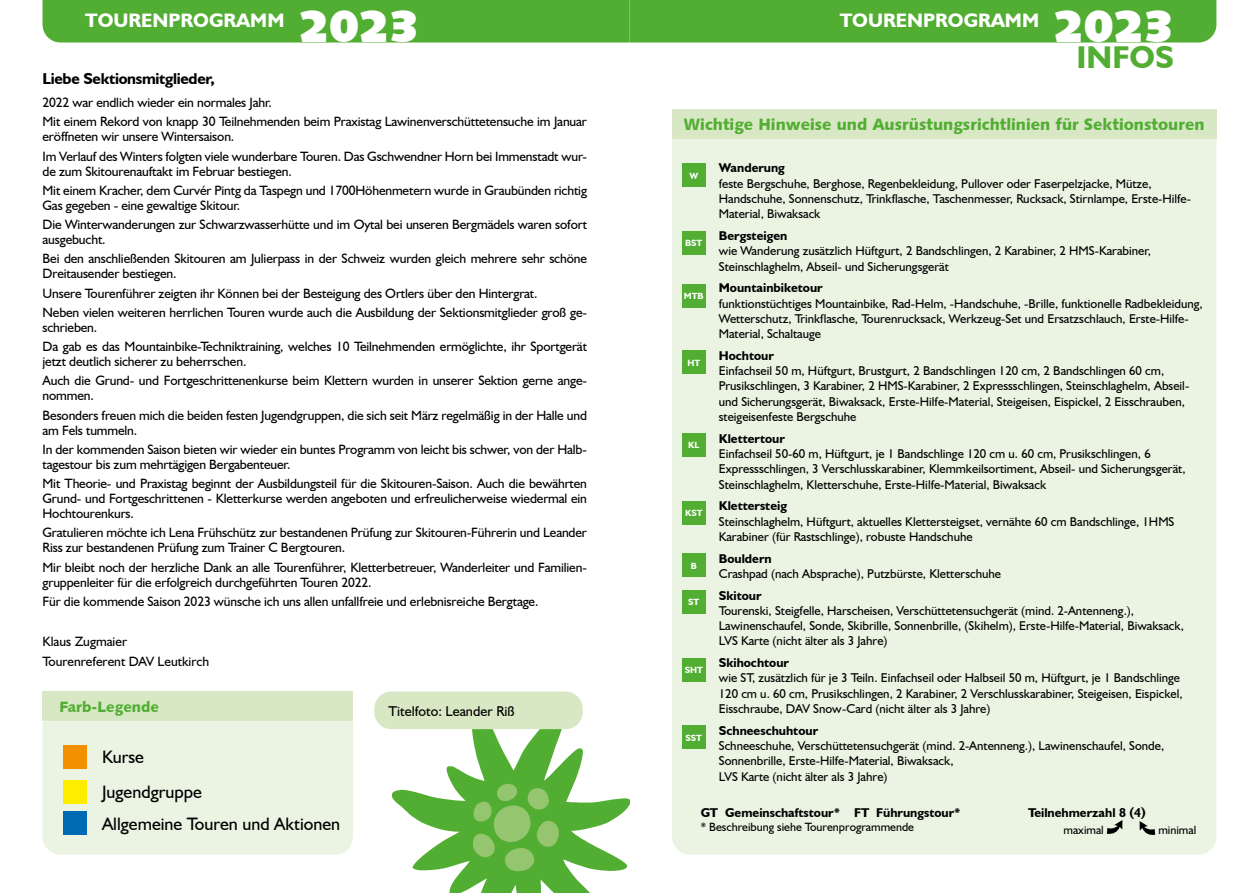
<style>
.page{position:relative;width:1259px;height:893px;background:#fff}
.page>*{position:absolute;margin:0;border:0;box-sizing:border-box;transform-origin:0 0}
.t1{font:45px "Humanist 531 BT Ultra Black A";color:#fff}
.t2{font:700 31.5px "Humanist 521 BT";color:#52ae32}
.t3{font:700 19.5px "Humanist 521 BT";color:#fff}
.t4{font:18px/35.4px "Humanist 521 BT";color:#000}
.t5{font:16.5px "Humanist 531 BT Black A";color:#52ae32}
.t6{font:700 15.75px "Humanist 521 BT";letter-spacing:-.02em;color:#000}
.t7{font:15px "Humanist 531 BT Black A";color:#52ae32}
.t8{font:14.25px "Humanist 521 BT";color:#000}
.t9{font:13.5px/19.2px "Humanist 521 BT";letter-spacing:-.01em;color:#000}
.t10{font:12.75px/15.3px "Humanist 521 BT";color:#000}
.t11{font:700 12.75px "Humanist 521 BT";color:#000}
.t12{font:12px "Humanist 521 BT";color:#000}
.t13{font:700 9px "Humanist 521 BT";color:#fff}
</style>
<div class="page">
<div style="left:43px;top:721px;width:310px;height:134px;background:#ebf4e2"></div>
<div style="left:43px;top:691px;width:310px;height:30px;background:#d8e8c5"></div>
<div style="left:43px;top:0;width:1173px;height:43px;background:#52ae32"></div>
<img style="left:392px;top:722px;width:237px;height:171px">
<div style="left:63px;top:745px;width:24px;height:23px;background:#f39000"></div>
<div style="left:63px;top:780px;width:24px;height:24px;background:#ffed00"></div>
<div style="left:63px;top:812px;width:24px;height:23px;background:#0069b4"></div>
<div style="left:374px;top:691px;width:209px;height:38px;background:#d8e8c5;border-radius:17px"></div>
<div style="left:672px;top:139px;width:544px;height:716px;background:#ebf4e2"></div>
<div style="left:682px;top:163px;width:23px;height:24px;background:#52ae32"></div>
<div style="left:682px;top:284px;width:23px;height:24px;background:#52ae32"></div>
<div style="left:682px;top:350px;width:23px;height:24px;background:#52ae32"></div>
<div style="left:682px;top:433px;width:23px;height:24px;background:#52ae32"></div>
<div style="left:682px;top:554px;width:23px;height:23px;background:#52ae32"></div>
<div style="left:682px;top:590px;width:23px;height:23px;background:#52ae32"></div>
<div style="left:682px;top:658px;width:23px;height:23px;background:#52ae32"></div>
<div style="left:682px;top:501px;width:23px;height:23px;background:#52ae32"></div>
<svg style="left:1139px;top:821px;width:16px;height:15px"></svg>
<svg style="left:1106px;top:820px;width:16px;height:15px"></svg>
<div style="left:682px;top:231px;width:23px;height:24px;background:#52ae32"></div>
<div style="left:672px;top:109px;width:544px;height:30px;background:#d8e8c5"></div>
<div style="left:682px;top:726px;width:23px;height:23px;background:#52ae32"></div>
<h3 class="t3" style="left:85px;top:8px;width:201px">TOURENPROGRAMM</h3>
<h1 class="t1" style="left:1053px;top:-3px;width:122px">2023</h1>
<h1 class="t1" style="left:299px;top:-3px;width:122px">2023</h1>
<h3 class="t3" style="left:839px;top:8px;width:201px">TOURENPROGRAMM</h3>
<p class="t6" style="left:43px;top:68px;width:174px">Liebe Sektionsmitglieder,</p>
<p class="t9" style="left:43px;top:93px;width:546px">2022 war endlich wieder ein normales Jahr.<br>Mit einem Rekord von knapp 30 Teilnehmenden beim Praxistag Lawinenverschüttetensuche im Januar</p>
<p class="t9" style="left:43px;top:127px;width:546px">eröffneten wir unsere Wintersaison.<br>Im Verlauf des Winters folgten viele wunderbare Touren. Das Gschwendner Horn bei Immenstadt wur-</p>
<p class="t9" style="left:43px;top:161px;width:546px">de zum Skitourenauftakt im Februar bestiegen.<br>Mit einem Kracher, dem Curvér Pintg da Taspegn und 1700Höhenmetern wurde in Graubünden richtig</p>
<p class="t9" style="left:43px;top:195px;width:546px">Gas gegeben - eine gewaltige Skitour.<br>Die Winterwanderungen zur Schwarzwasserhütte und im Oytal bei unseren Bergmädels waren sofort</p>
<p class="t9" style="left:43px;top:230px;width:546px">ausgebucht.<br>Bei den anschließenden Skitouren am Julierpass in der Schweiz wurden gleich mehrere sehr schöne</p>
<p class="t9" style="left:43px;top:264px;width:546px">Dreitausender bestiegen.<br>Unsere Tourenführer zeigten ihr Können bei der Besteigung des Ortlers über den Hintergrat.<br>Neben vielen weiteren herrlichen Touren wurde auch die Ausbildung der Sektionsmitglieder groß ge-</p>
<p class="t9" style="left:43px;top:317px;width:546px">schrieben.<br>Da gab es das Mountainbike-Techniktraining, welches 10 Teilnehmenden ermöglichte, ihr Sportgerät</p>
<p class="t9" style="left:43px;top:352px;width:546px">jetzt deutlich sicherer zu beherrschen.<br>Auch die Grund- und Fortgeschrittenenkurse beim Klettern wurden in unserer Sektion gerne ange-</p>
<p class="t9" style="left:43px;top:386px;width:546px">nommen.<br>Besonders freuen mich die beiden festen Jugendgruppen, die sich seit März regelmäßig in der Halle und</p>
<p class="t9" style="left:43px;top:420px;width:546px">am Fels tummeln.<br>In der kommenden Saison bieten wir wieder ein buntes Programm von leicht bis schwer, von der Halb-</p>
<p class="t9" style="left:43px;top:454px;width:546px">tagestour bis zum mehrtägigen Bergabenteuer.<br>Mit Theorie- und Praxistag beginnt der Ausbildungsteil für die Skitouren-Saison. Auch die bewährten</p>
<p class="t9" style="left:43px;top:491px;width:546px;line-height:15px">Grund- und Fortgeschrittenen - Kletterkurse werden angeboten und erfreulicherweise wiedermal ein<br>Hochtourenkurs.</p>
<p class="t9" style="left:43px;top:525px;width:546px;line-height:15px">Gratulieren möchte ich Lena Frühschütz zur bestandenen Prüfung zur Skitouren-Führerin und Leander<br>Riss zur bestandenen Prüfung zum Trainer C Bergtouren.</p>
<p class="t9" style="left:43px;top:559px;width:546px;line-height:15px">Mir bleibt noch der herzliche Dank an alle Tourenführer, Kletterbetreuer, Wanderleiter und Familien&shy;gruppenleiter für die erfolgreich durchgeführten Touren 2022.</p>
<p class="t9" style="left:43px;top:591px;width:497px">Für die kommende Saison 2023 wünsche ich uns allen unfallfreie und erlebnisreiche Bergtage.</p>
<p class="t9" style="left:43px;top:631px;width:168px;line-height:20px">Klaus Zugmaier<br>Tourenreferent DAV Leutkirch</p>
<p class="t7" style="left:60px;top:697px;width:101px">Farb-Legende</p>
<h3 class="t4" style="left:102px;top:738px;width:101px">Kurse<br>Jugendgruppe</h3>
<h3 class="t4" style="left:102px;top:805px;width:240px">Allgemeine Touren und Aktionen</h3>
<p class="t8" style="left:388px;top:702px;width:127px">Titelfoto: Leander Riß</p>
<h2 class="t2" style="left:1076px;top:37px;width:99px">INFOS</h2>
<p class="t5" style="left:684px;top:114px;width:522px">Wichtige Hinweise und Ausrüstungsrichtlinien für Sektionstouren</p>
<p class="t13" style="left:689px;top:170px;width:10px">W</p>
<p class="t13" style="left:685px;top:238px;width:19px">BST</p>
<p class="t13" style="left:684px;top:291px;width:21px">MTB</p>
<p class="t13" style="left:687px;top:357px;width:14px">HT</p>
<p class="t13" style="left:688px;top:440px;width:13px">KL</p>
<p class="t13" style="left:685px;top:508px;width:19px">KST</p>
<p class="t13" style="left:691px;top:560px;width:8px">B</p>
<p class="t13" style="left:688px;top:596px;width:13px">ST</p>
<p class="t13" style="left:684px;top:664px;width:20px">SHT</p>
<p class="t13" style="left:685px;top:732px;width:18px">SST</p>
<p class="t11" style="left:719px;top:160px;width:68px">Wanderung</p>
<p class="t10" style="left:719px;top:175px;width:474px">feste Bergschuhe, Berghose, Regenbekleidung, Pullover oder Faserpelzjacke, Mütze,<br>Handschuhe, Sonnenschutz, Trinkflasche, Taschenmesser, Rucksack, Stirnlampe, Erste-Hilfe-<br>Material, Biwaksack</p>
<p class="t11" style="left:719px;top:228px;width:70px">Bergsteigen</p>
<p class="t10" style="left:719px;top:243px;width:434px">wie Wanderung zusätzlich Hüftgurt, 2 Bandschlingen, 2 Karabiner, 2 HMS-Karabiner,<br>Steinschlaghelm, Abseil- und Sicherungsgerät</p>
<p class="t11" style="left:719px;top:280px;width:105px">Mountainbiketour</p>
<p class="t10" style="left:719px;top:295px;width:485px">funktionstüchtiges Mountainbike, Rad-Helm, -Handschuhe, -Brille, funktionelle Radbekleidung,<br>Wetterschutz, Trinkflasche, Tourenrucksack, Werkzeug-Set und Ersatzschlauch, Erste-Hilfe-<br>Material, Schaltauge</p>
<p class="t11" style="left:719px;top:348px;width:57px">Hochtour</p>
<p class="t10" style="left:719px;top:363px;width:472px">Einfachseil 50 m, Hüftgurt, Brustgurt, 2 Bandschlingen 120 cm, 2 Bandschlingen 60 cm, Prusikschlingen, 3 Karabiner, 2 HMS-Karabiner, 2 Expressschlingen, Steinschlaghelm, Abseil&shy;und Sicherungsgerät, Biwaksack, Erste-Hilfe-Material, Steigeisen, Eispickel, 2 Eisschrauben, steigeisenfeste Bergschuhe</p>
<p class="t11" style="left:719px;top:430px;width:68px">Klettertour</p>
<p class="t10" style="left:719px;top:446px;width:468px">Einfachseil 50-60 m, Hüftgurt, je 1 Bandschlinge 120 cm u. 60 cm, Prusikschlingen, 6<br>Expressschlingen, 3 Verschlusskarabiner, Klemmkeilsortiment, Abseil- und Sicherungsgerät,<br>Steinschlaghelm, Kletterschuhe, Erste-Hilfe-Material, Biwaksack</p>
<p class="t11" style="left:719px;top:498px;width:70px">Klettersteig</p>
<p class="t10" style="left:719px;top:513px;width:457px">Steinschlaghelm, Hüftgurt, aktuelles Klettersteigset, vernähte 60 cm Bandschlinge, 1HMS<br>Karabiner (für Rastschlinge), robuste Handschuhe</p>
<p class="t11" style="left:719px;top:550px;width:54px">Bouldern</p>
<p class="t10" style="left:719px;top:566px;width:284px">Crashpad (nach Absprache), Putzbürste, Kletterschuhe</p>
<p class="t11" style="left:719px;top:587px;width:44px">Skitour</p>
<p class="t10" style="left:719px;top:603px;width:466px">Tourenski, Steigfelle, Harscheisen, Verschüttetensuchgerät (mind. 2-Antenneng.),<br>Lawinenschaufel, Sonde, Skibrille, Sonnenbrille, (Skihelm), Erste-Hilfe-Material, Biwaksack,<br>LVS Karte (nicht älter als 3 Jahre)</p>
<p class="t11" style="left:719px;top:655px;width:72px">Skihochtour</p>
<p class="t10" style="left:719px;top:670px;width:465px">wie ST, zusätzlich für je 3 Teiln. Einfachseil oder Halbseil 50 m, Hüftgurt, je 1 Bandschlinge<br>120 cm u. 60 cm, Prusikschlingen, 2 Karabiner, 2 Verschlusskarabiner, Steigeisen, Eispickel,<br>Eisschraube, DAV Snow-Card (nicht älter als 3 Jahre)</p>
<p class="t11" style="left:719px;top:722px;width:101px">Schneeschuhtour</p>
<p class="t10" style="left:719px;top:738px;width:447px">Schneeschuhe, Verschüttetensuchgerät (mind. 2-Antenneng.), Lawinenschaufel, Sonde,<br>Sonnenbrille, Erste-Hilfe-Material, Biwaksack,<br>LVS Karte (nicht älter als 3 Jahre)</p>
<p class="t11" style="left:701px;top:805px;width:261px">GT Gemeinschaftstour* FT Führungstour*</p>
<p class="t12" style="left:701px;top:820px;width:215px">* Beschreibung siehe Tourenprogrammende</p>
<p class="t11" style="left:1028px;top:805px;width:119px">Teilnehmerzahl 8 (4)</p>
<p class="t12" style="left:1063px;top:822px;width:42px">maximal</p>
<p class="t12" style="left:1158px;top:822px;width:39px">minimal</p>
</div>
